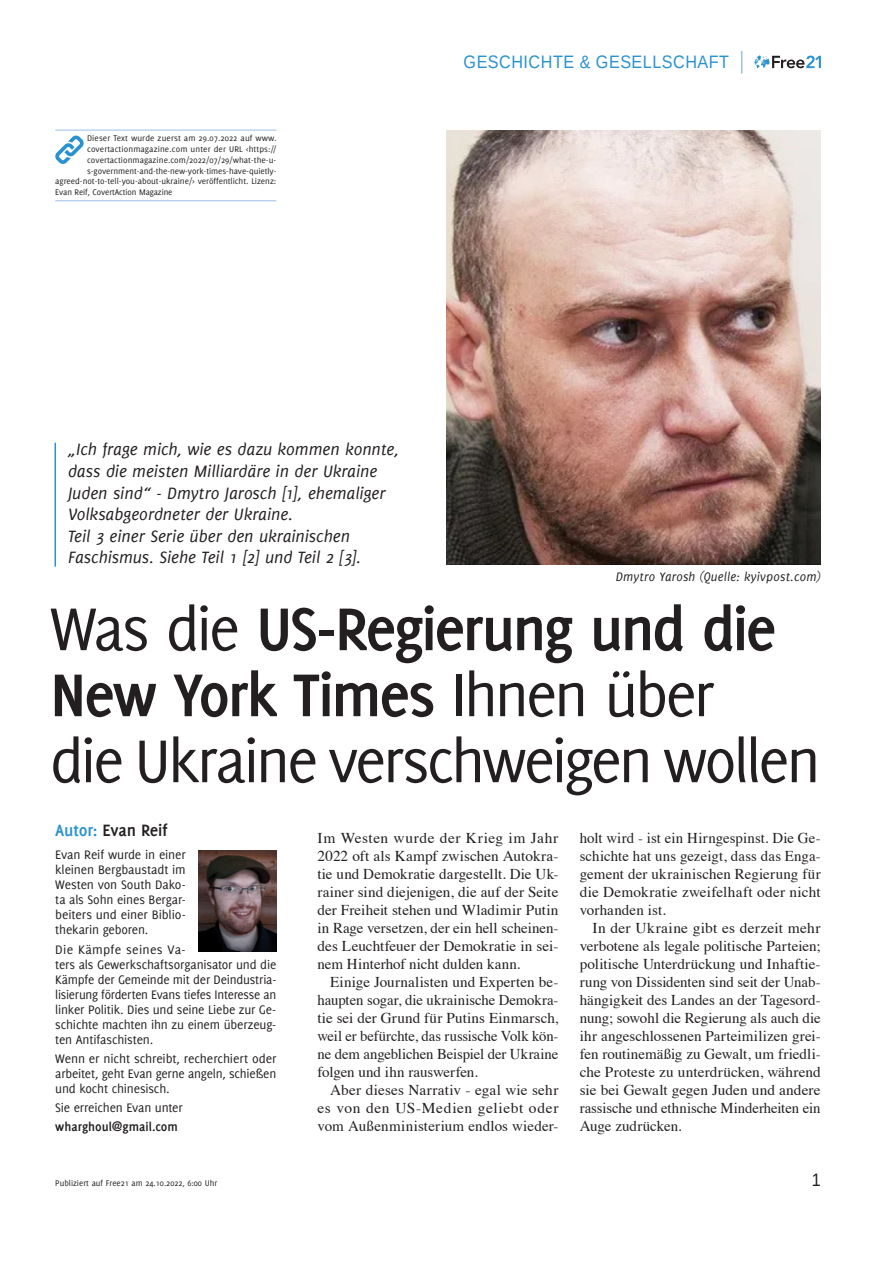
<style>
.page{position:relative;width:893px;height:1263px;background:#fff}
.page>*{position:absolute;margin:0;border:0;box-sizing:border-box;transform-origin:0 0}
.t1{font:66px/66px "Delicious";letter-spacing:-.045em;color:#231f20}
.t2{font:italic 18px/21.6px "Delicious";letter-spacing:-.005em;color:#231f20}
.t3{font:18px "Liberation Sans";letter-spacing:.03em;color:#2a92d0;scale:.9 1}
.t4{font:700 18px "Delicious";letter-spacing:-.01em;color:#231f20}
.t5{font:18px "Liberation Sans";color:#231f20;scale:.9 1}
.t6{font:15px/18px "Times";letter-spacing:.005em;color:#231f20;text-align:justify}
.t7{font:13.5px/15px "Delicious";letter-spacing:-.015em;color:#231f20;text-align:justify}
.t8{font:italic 13.5px "Delicious";letter-spacing:.015em;color:#231f20}
.t9{font:700 13.5px "Delicious";color:#231f20}
.t10{font:9px "Delicious";color:#231f20}
.s1{font-weight:700}
.s2{color:#2a92d0}
</style>
<div class="page">
<svg style="left:755px;top:55px;width:66px;height:13px"></svg>
<svg style="left:741px;top:51px;width:1px;height:23px"></svg>
<hr style="left:55px;top:443px;width:1px;height:124px;background:#2a92d0">
<img style="left:446px;top:130px;width:375px;height:435px">
<img style="left:199px;top:850px;width:77px;height:101px">
<hr style="left:55px;top:130px;width:221px;height:1px;background:#9abfe5">
<hr style="left:55px;top:200px;width:221px;height:1px;background:#9abfe5">
<svg style="left:55px;top:135px;width:29px;height:29px"></svg>
<p class="t10" style="left:87px;top:133px;width:191px">Dieser Text wurde zuerst am 29.07.2022 auf www.</p>
<p class="t10" style="left:87px;top:144px;width:191px">covertactionmagazine.com unter der URL &lt;https://</p>
<p class="t10" style="left:87px;top:155px;width:191px">covertactionmagazine.com/2022/07/29/what-the-u-</p>
<p class="t10" style="left:87px;top:165px;width:191px">s-government-and-the-new-york-times-have-quietly-</p>
<p class="t10" style="left:55px;top:176px;width:222px">agreed-not-to-tell-you-about-ukraine/&gt; veröffentlicht. Lizenz:</p>
<p class="t10" style="left:55px;top:187px;width:119px">Evan Reif, CovertAction Magazine</p>
<p class="t3" style="left:464px;top:51px;width:297px">GESCHICHTE &amp; GESELLSCHAFT</p>
<p class="t2" style="left:68px;top:439px;width:332px">„Ich frage mich, wie es dazu kommen konnte, dass die meisten Milliardäre in der Ukraine Juden sind“ - Dmytro Jarosch [1], ehemaliger Volksabgeordneter der Ukraine.<br>Teil 3 einer Serie über den ukrainischen Faschismus. Siehe Teil 1 [2] und Teil 2 [3].</p>
<h1 class="t1" style="left:50px;top:595px;width:772px">Was die <span class="s1">US-Regierung und die<br>New York Times</span> Ihnen über<br>die Ukraine verschweigen wollen</h1>
<p class="t4" style="left:55px;top:820px;width:114px"><span class="s2">Autor:</span> Evan Reif</p>
<p class="t7" style="left:55px;top:847px;width:132px">Evan Reif wurde in einer kleinen Bergbaustadt im Westen von South Dako&shy;ta als Sohn eines Bergar&shy;beiters und einer Biblio&shy;thekarin geboren.</p>
<p class="t7" style="left:55px;top:941px;width:223px;text-align:left">Die Kämpfe seines Va-<br>ters als Gewerkschaftsorganisator und die Kämpfe der Gemeinde mit der Deindustria&shy;lisierung förderten Evans tiefes Interesse an linker Politik. Dies und seine Liebe zur Ge&shy;schichte machten ihn zu einem überzeug&shy;ten Antifaschisten.</p>
<p class="t7" style="left:55px;top:1051px;width:223px">Wenn er nicht schreibt, recherchiert oder arbeitet, geht Evan gerne angeln, schießen und kocht chinesisch.</p>
<p class="t7" style="left:55px;top:1100px;width:129px">Sie erreichen Evan unter</p>
<p class="t9" style="left:55px;top:1119px;width:124px">wharghoul@gmail.com</p>
<p class="t8" style="left:616px;top:569px;width:206px">Dmytro Yarosh (Quelle: kyivpost.com)</p>
<p class="t6" style="left:580px;top:828px;width:242px">holt wird - ist ein Hirngespinst. Die Ge&shy;schichte hat uns gezeigt, dass das Enga&shy;gement der ukrainischen Regierung für die Demokratie zweifelhaft oder nicht vorhanden ist.</p>
<p class="t6" style="left:580px;top:918px;width:242px;text-indent:13px">In der Ukraine gibt es derzeit mehr verbotene als legale politische Parteien; politische Unterdrückung und Inhaftie&shy;rung von Dissidenten sind seit der Unab&shy;hängigkeit des Landes an der Tagesord&shy;nung; sowohl die Regierung als auch die ihr angeschlossenen Parteimilizen grei&shy;fen routinemäßig zu Gewalt, um friedli&shy;che Proteste zu unterdrücken, während sie bei Gewalt gegen Juden und andere rassische und ethnische Minderheiten ein Auge zudrücken.</p>
<p class="t6" style="left:317px;top:828px;width:242px">Im Westen wurde der Krieg im Jahr 2022 oft als Kampf zwischen Autokra&shy;tie und Demokratie dargestellt. Die Uk&shy;rainer sind diejenigen, die auf der Seite der Freiheit stehen und Wladimir Putin in Rage versetzen, der ein hell scheinen&shy;des Leuchtfeuer der Demokratie in sei&shy;nem Hinterhof nicht dulden kann.</p>
<p class="t6" style="left:317px;top:972px;width:242px;text-indent:13px">Einige Journalisten und Experten be&shy;haupten sogar, die ukrainische Demokra&shy;tie sei der Grund für Putins Einmarsch, weil er befürchte, das russische Volk kön&shy;ne dem angeblichen Beispiel der Ukraine folgen und ihn rauswerfen.</p>
<p class="t6" style="left:317px;top:1080px;width:242px;text-indent:13px">Aber dieses Narrativ - egal wie sehr es von den US-Medien geliebt oder vom Außenministerium endlos wieder-</p>
<p class="t10" style="left:55px;top:1177px;width:163px">Publiziert auf Free21 am 24.10.2022, 6:00 Uhr</p>
<p class="t5" style="left:812px;top:1168px;width:12px">1</p>
</div>
